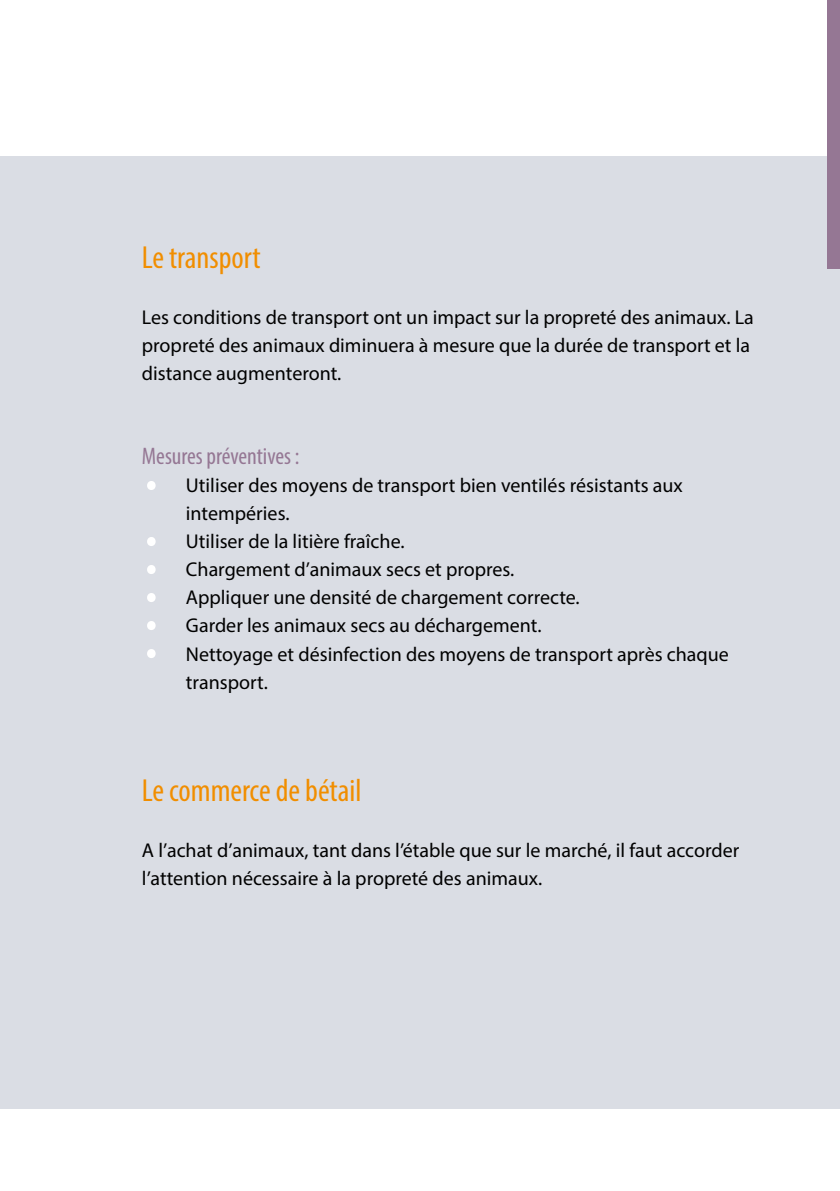
<style>
.page{position:relative;width:840px;height:1191px;background:#fff}
.page>*{position:absolute;margin:0;border:0;box-sizing:border-box;transform-origin:0 0}
.t1{font:72px "Myriad Pro";color:#fff}
.t2{font:condensed 32px "Myriad Pro";color:#f18e00}
.t3{font:condensed 24px "Myriad Pro";color:#957794}
.t4{font:20px/28px "Myriad Pro";color:#000}
</style>
<div class="page">
<div style="left:0;top:156px;width:839px;height:952px;background:#dadde4"></div>
<div style="left:827px;top:0;width:12px;height:268px;background:#957794"></div>
<h2 class="t2" style="left:142px;top:238px;width:120px">Le transport</h2>
<p class="t4" style="left:142px;top:303px;width:613px">Les conditions de transport ont un impact sur la propreté des animaux. La propreté des animaux diminuera à mesure que la durée de transport et la distance augmenteront.</p>
<p class="t3" style="left:142px;top:442px;width:159px">Mesures préventives :</p>
<h1 class="t1" style="left:144px;top:436px;width:16px">·</h1>
<p class="t4" style="left:186px;top:471px;width:498px">Utiliser des moyens de transport bien ventilés résistants aux intempéries.</p>
<h1 class="t1" style="left:144px;top:492px;width:16px">·</h1>
<p class="t4" style="left:186px;top:527px;width:220px">Utiliser de la litière fraîche.</p>
<h1 class="t1" style="left:144px;top:520px;width:16px">·</h1>
<p class="t4" style="left:186px;top:555px;width:330px">Chargement d’animaux secs et propres.</p>
<h1 class="t1" style="left:144px;top:548px;width:16px">·</h1>
<p class="t4" style="left:186px;top:583px;width:395px">Appliquer une densité de chargement correcte.</p>
<h1 class="t1" style="left:144px;top:576px;width:16px">·</h1>
<p class="t4" style="left:186px;top:611px;width:357px">Garder les animaux secs au déchargement.</p>
<h1 class="t1" style="left:144px;top:604px;width:16px">·</h1>
<p class="t4" style="left:186px;top:639px;width:544px">Nettoyage et désinfection des moyens de transport après chaque transport.</p>
<h2 class="t2" style="left:142px;top:770px;width:221px">Le commerce de bétail</h2>
<p class="t4" style="left:142px;top:835px;width:598px">A l’achat d’animaux, tant dans l’étable que sur le marché, il faut accorder l’attention nécessaire à la propreté des animaux.</p>
</div>
